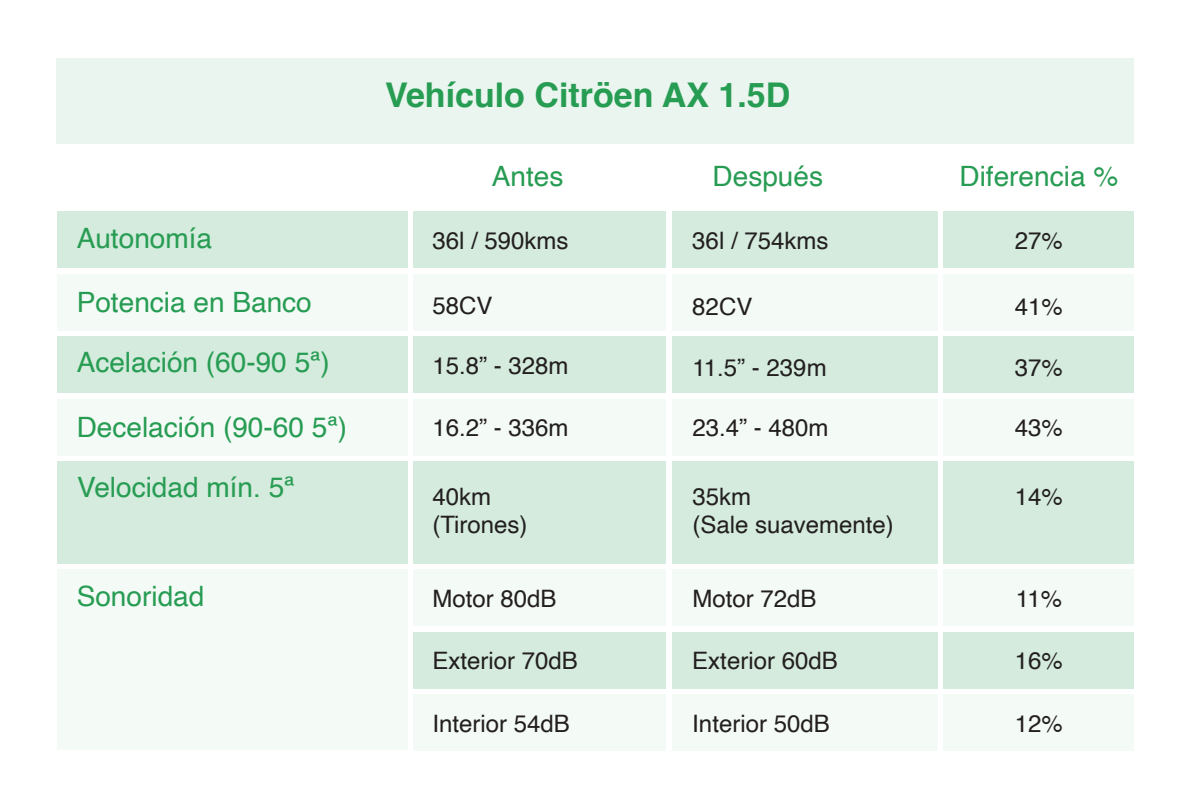
<style>
.page{position:relative;width:1191px;height:808px;background:#fff}
.page>*{position:absolute;margin:0;border:0;box-sizing:border-box;transform-origin:0 0}
.t1{font:700 34px "Helvetica";color:#279c53}
.t2{font:28px/60px "Helvetica";color:#279c53}
.t3{font:24px/28.8px "Helvetica";color:#231f20}
</style>
<div class="page">
<div style="left:57px;top:58px;width:1077px;height:85px;background:#e9f5ee"></div>
<div style="left:57px;top:211px;width:350px;height:57px;background:#d4ebdd"></div>
<div style="left:413px;top:211px;width:253px;height:57px;background:#d4ebdd"></div>
<div style="left:672px;top:211px;width:266px;height:57px;background:#d4ebdd"></div>
<div style="left:943px;top:211px;width:191px;height:57px;background:#d4ebdd"></div>
<div style="left:57px;top:336px;width:350px;height:57px;background:#d4ebdd"></div>
<div style="left:413px;top:336px;width:253px;height:57px;background:#d4ebdd"></div>
<div style="left:672px;top:336px;width:266px;height:57px;background:#d4ebdd"></div>
<div style="left:943px;top:336px;width:191px;height:57px;background:#d4ebdd"></div>
<div style="left:57px;top:274px;width:350px;height:57px;background:#f4faf6"></div>
<div style="left:413px;top:274px;width:253px;height:57px;background:#f4faf6"></div>
<div style="left:672px;top:274px;width:266px;height:57px;background:#f4faf6"></div>
<div style="left:943px;top:274px;width:191px;height:57px;background:#f4faf6"></div>
<div style="left:57px;top:399px;width:350px;height:57px;background:#f4faf6"></div>
<div style="left:413px;top:399px;width:253px;height:57px;background:#f4faf6"></div>
<div style="left:672px;top:399px;width:266px;height:57px;background:#f4faf6"></div>
<div style="left:943px;top:399px;width:191px;height:57px;background:#f4faf6"></div>
<div style="left:57px;top:569px;width:350px;height:181px;background:#f4faf6"></div>
<div style="left:413px;top:569px;width:253px;height:57px;background:#f4faf6"></div>
<div style="left:672px;top:569px;width:266px;height:57px;background:#f4faf6"></div>
<div style="left:943px;top:569px;width:191px;height:57px;background:#f4faf6"></div>
<div style="left:57px;top:461px;width:350px;height:102px;background:#d4ebdd"></div>
<div style="left:413px;top:461px;width:253px;height:102px;background:#d4ebdd"></div>
<div style="left:672px;top:461px;width:266px;height:102px;background:#d4ebdd"></div>
<div style="left:943px;top:461px;width:191px;height:102px;background:#d4ebdd"></div>
<div style="left:413px;top:632px;width:253px;height:56px;background:#d4ebdd"></div>
<div style="left:672px;top:632px;width:266px;height:56px;background:#d4ebdd"></div>
<div style="left:943px;top:632px;width:191px;height:56px;background:#d4ebdd"></div>
<div style="left:413px;top:694px;width:253px;height:57px;background:#f4faf6"></div>
<div style="left:672px;top:694px;width:266px;height:57px;background:#f4faf6"></div>
<div style="left:943px;top:694px;width:191px;height:57px;background:#f4faf6"></div>
<h1 class="t1" style="left:385px;top:74px;width:406px">Vehículo Citröen AX 1.5D</h1>
<p class="t2" style="left:492px;top:147px;width:73px">Antes</p>
<p class="t2" style="left:712px;top:147px;width:112px">Después</p>
<p class="t2" style="left:959px;top:147px;width:160px">Diferencia %</p>
<p class="t2" style="left:77px;top:209px;width:137px">Autonomía</p>
<p class="t3" style="left:432px;top:227px;width:138px">36l / 590kms</p>
<p class="t3" style="left:692px;top:227px;width:138px">36l / 754kms</p>
<p class="t3" style="left:1014px;top:227px;width:50px">27%</p>
<p class="t2" style="left:77px;top:272px;width:237px">Potencia en Banco</p>
<p class="t3" style="left:432px;top:291px;width:62px">58CV</p>
<p class="t3" style="left:692px;top:293px;width:62px">82CV</p>
<p class="t3" style="left:1014px;top:293px;width:50px">41%</p>
<p class="t2" style="left:77px;top:333px;width:255px">Acelación (60-90 5ª)</p>
<p class="t3" style="left:432px;top:352px;width:138px">15.8” - 328m</p>
<p class="t3" style="left:692px;top:354px;width:136px">11.5” - 239m</p>
<p class="t3" style="left:1015px;top:354px;width:50px">37%</p>
<p class="t2" style="left:77px;top:398px;width:272px">Decelación (90-60 5ª)<br>Velocidad mín. 5ª</p>
<p class="t3" style="left:432px;top:414px;width:138px">16.2” - 336m</p>
<p class="t3" style="left:692px;top:414px;width:138px">23.4” - 480m</p>
<p class="t3" style="left:1015px;top:414px;width:50px">43%</p>
<p class="t3" style="left:432px;top:482px;width:97px">40km (Tirones)</p>
<p class="t3" style="left:692px;top:482px;width:203px">35km<br>(Sale suavemente)</p>
<p class="t3" style="left:1015px;top:482px;width:50px">14%</p>
<p class="t2" style="left:77px;top:566px;width:129px">Sonoridad</p>
<p class="t3" style="left:432px;top:584px;width:126px">Motor 80dB</p>
<p class="t3" style="left:692px;top:584px;width:126px">Motor 72dB</p>
<p class="t3" style="left:1015px;top:584px;width:48px">11%</p>
<p class="t3" style="left:432px;top:647px;width:147px">Exterior 70dB</p>
<p class="t3" style="left:692px;top:647px;width:147px">Exterior 60dB</p>
<p class="t3" style="left:1014px;top:647px;width:50px">16%</p>
<p class="t3" style="left:432px;top:709px;width:139px">Interior 54dB</p>
<p class="t3" style="left:692px;top:709px;width:139px">Interior 50dB</p>
<p class="t3" style="left:1014px;top:709px;width:50px">12%</p>
</div>
